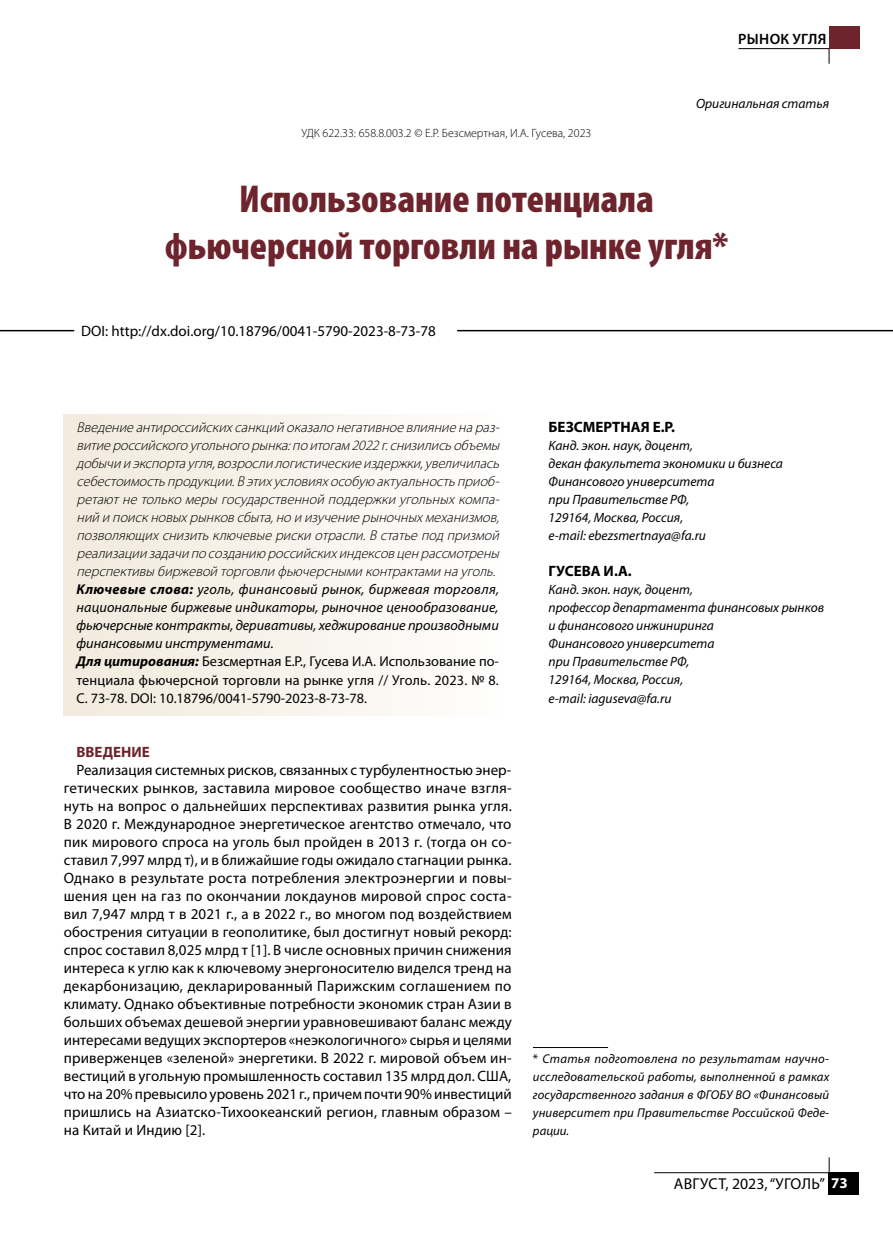
<style>
.page{position:relative;width:893px;height:1234px;background:#fff}
.page>*{position:absolute;margin:0;border:0;box-sizing:border-box;transform-origin:0 0}
.t1{font:900 condensed 39px/46.8px "Myriad Pro";color:#6e242d;text-align:center}
.t2{font:15.75px "Myriad Pro";letter-spacing:.02em;color:#000}
.t3{font:15px/18px "Myriad Pro";letter-spacing:.01em;color:#000;text-align:justify}
.t4{font:700 15px "Myriad Pro";color:#000}
.t5{font:600 15px "Myriad Pro";letter-spacing:.02em;color:#000}
.t6{font:700 15px "Myriad Pro";color:#6e242d}
.t7{font:italic 300 14.25px/18px "Myriad Pro";color:#000}
.t8{font:italic 13.5px/18px "Myriad Pro";color:#000}
.t9{font:italic 12.75px/18px "Myriad Pro";letter-spacing:.01em;color:#000;text-align:justify}
.t10{font:300 12px "Myriad Pro";color:#000}
.s1{font-weight:700}
.s2{font-weight:400}
.s3{font-weight:400;font-style:normal}
.s4{font-style:normal}
.s5{font-weight:700;font-size:15px;color:#fff}
</style>
<div class="page">
<hr style="left:0;top:330px;width:74px;height:1px;background:#000">
<hr style="left:457px;top:330px;width:436px;height:1px;background:#000">
<div style="left:64px;top:414px;width:448px;height:301px;background:linear-gradient(to right,#f2e9db,#fefefd)"></div>
<div style="left:829px;top:1171px;width:30px;height:23px;background:#000"></div>
<hr style="left:654px;top:1171px;width:175px;height:1px;background:#000">
<svg style="left:829px;top:1157px;width:1px;height:15px"></svg>
<hr style="left:738px;top:48px;width:91px;height:1px;background:#000">
<svg style="left:829px;top:49px;width:1px;height:15px"></svg>
<div style="left:829px;top:27px;width:31px;height:22px;background:#6e242d"></div>
<hr style="left:533px;top:1046px;width:75px;height:1px;background:#000">
<p class="t5" style="left:738px;top:30px;width:80px">РЫНОК УГЛЯ</p>
<p class="t10" style="left:302px;top:126px;width:291px">УДК 622.33: 658.8.003.2 © Е.Р. Безсмертная, И.А. Гусева, 2023</p>
<p class="t8" style="left:696px;top:94px;width:135px">Оригинальная статья</p>
<h1 class="t1" style="left:165px;top:175px;width:565px">Использование потенциала фьючерсной торговли на рынке угля*</h1>
<p class="t3" style="left:81px;top:322px;width:356px">DOI: http://dx.doi.org/10.18796/0041-5790-2023-8-73-78</p>
<p class="t7" style="left:77px;top:418px;width:428px">Введениеантироссийскихсанкций оказало негативноевлияниенараз&shy;витиероссийского угольного рынка:по итогам 2022г.снизилисьобъемы добычи и экспортаугля,возросли логистическиеиздержки,увеличилась себестоимостьпродукции.Вэтихусловияхособую актуальностьприоб&shy;ретаютнетолько меры государственной поддержки угольныхкомпа&shy;ний и поискновыхрынковсбыта,но и изучениерыночныхмеханизмов, позволяющихснизитьключевыериски отрасли.Встатьеподпризмой реализации задачи по созданию российскихиндексовцен рассмотрены перспективы биржевой торговли фьючерсными контрактами науголь.<br><span class="s1">Ключевые слова:</span> <span class="s2">уголь, финансовый рынок, биржевая торговля, национальные биржевые индикаторы, рыночное ценообразование, фьючерсные контракты, деривативы, хеджирование производными финансовыми инструментами.<br></span><span class="s1">Для цитирования:</span> <span class="s3">Безсмертная Е.Р., Гусева И.А. Использование по&shy;тенциала фьючерсной торговли на рынке угля // Уголь. 2023. № 8.<br>С. 73-78. DOI: 10.18796/0041-5790-2023-8-73-78.</span></p>
<p class="t6" style="left:77px;top:741px;width:75px">ВВЕДЕНИЕ</p>
<p class="t3" style="left:64px;top:760px;width:450px;text-indent:13px">Реализация системных рисков, связанных с турбулентностью энер&shy;гетических рынков, заставила мировое сообщество иначе взгля&shy;нуть на вопрос о дальнейших перспективах развития рынка угля.<br>В 2020 г. Международное энергетическое агентство отмечало, что пик мирового спроса на уголь был пройден в 2013 г. (тогда он со&shy;ставил 7,997 млрд т), и в ближайшие годы ожидало стагнации рынка.<br>Однако в результате роста потребления электроэнергии и повы&shy;шения цен на газ по окончании локдаунов мировой спрос соста&shy;вил 7,947 млрд т в 2021 г., а в 2022 г., во многом под воздействием обострения ситуации в геополитике, был достигнут новый рекорд: спрос составил 8,025 млрд т [1]. В числе основных причин снижения интереса к углю как к ключевому энергоносителю виделся тренд на декарбонизацию, декларированный Парижским соглашением по климату. Однако объективные потребности экономик стран Азии в больших объемах дешевой энергии уравновешивают баланс между интересами ведущих экспортеров «неэкологичного» сырья и целями приверженцев «зеленой» энергетики. В 2022 г. мировой объем ин&shy;вестиций в угольную промышленность составил 135 млрд дол. США, что на 20% превысило уровень 2021 г., причем почти 90% инвестиций пришлись на Азиатско-Тихоокеанский регион, главным образом – на Китай и Индию [2].</p>
<p class="t4" style="left:549px;top:417px;width:128px">БЕЗСМЕРТНАЯ Е.Р.</p>
<p class="t8" style="left:549px;top:436px;width:236px">Канд. экон. наук, доцент,<br>декан факультета экономики и бизнеса<br>Финансового университета<br>при Правительстве РФ,<br>129164, Москва, Россия,<br>e-mail: ebezsmertnaya@fa.ru</p>
<p class="t4" style="left:549px;top:561px;width:85px">ГУСЕВА И.А.</p>
<p class="t8" style="left:549px;top:580px;width:277px">Канд. экон. наук, доцент,<br>профессор департамента финансовых рынков и финансового инжиниринга<br>Финансового университета<br>при Правительстве РФ,<br>129164, Москва, Россия,<br>e-mail: iaguseva@fa.ru</p>
<p class="t9" style="left:533px;top:1049px;width:298px"><span class="s4">*</span> Статья подготовлена по результатам научно&shy;исследовательской работы, выполненной в рамках государственного задания в ФГОБУ ВО «Финансовый университет при Правительстве Российской Феде&shy;рации.</p>
<p class="t2" style="left:674px;top:1173px;width:176px">АВГУСТ, 2023, “УГОЛЬ” <span class="s5">73</span></p>
</div>
